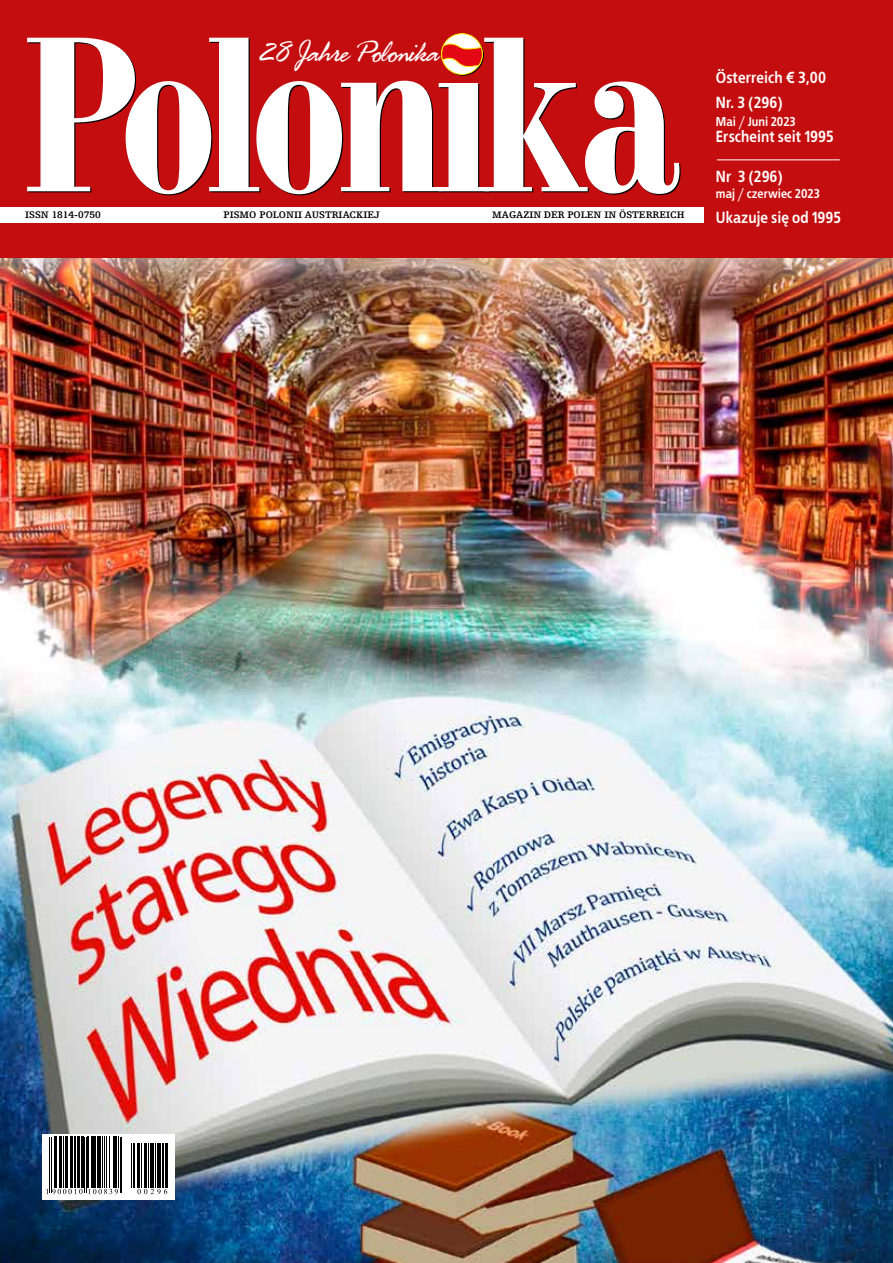
<style>
.page{position:relative;width:893px;height:1263px;background:#fff}
.page>*{position:absolute;margin:0;border:0;box-sizing:border-box;transform-origin:0 0}
.t1{font:25.65px "EFN Script OT";letter-spacing:-.02em;color:#fff}
.t2{font:700 16.05px/25.7px "EFN Bureau OT";color:#fff}
.t3{font:700 12.9px "EFN Bureau OT";color:#fff}
.t4{font:10.05px "Humst Slab 712 EU Bold";color:#000}
</style>
<div class="page">
<img style="left:0;top:317px;width:893px;height:946px">
<img style="left:0;top:257px;width:893px;height:60px">
<div style="left:0;top:0;width:893px;height:257px;background:#c40d0e"></div>
<div style="left:0;top:207px;width:703px;height:15px;background:#fff"></div>
<svg style="left:442px;top:34px;width:40px;height:40px"></svg>
<div style="left:441px;top:33px;width:42px;height:42px;border:1px solid #ffed00;border-radius:50%"></div>
<svg style="left:27px;top:38px;width:654px;height:157px"></svg>
<hr style="left:717px;top:159px;width:123px;height:1px;background:#fff">
<div style="left:43px;top:1134px;width:132px;height:65px;background:#fff"></div>
<svg style="left:46px;top:1136px;width:122px;height:59px"></svg>
<hr style="left:49px;top:1137px;width:1px;height:55px;background:#000">
<hr style="left:51px;top:1137px;width:1px;height:55px;background:#000">
<hr style="left:54px;top:1137px;width:1px;height:51px;background:#000">
<hr style="left:55px;top:1137px;width:2px;height:51px;background:#000">
<hr style="left:59px;top:1137px;width:2px;height:51px;background:#000">
<hr style="left:62px;top:1137px;width:1px;height:51px;background:#000">
<hr style="left:63px;top:1137px;width:1px;height:51px;background:#000">
<hr style="left:65px;top:1137px;width:3px;height:51px;background:#000">
<hr style="left:70px;top:1137px;width:1px;height:51px;background:#000">
<hr style="left:72px;top:1137px;width:1px;height:51px;background:#000">
<hr style="left:74px;top:1137px;width:1px;height:51px;background:#000">
<hr style="left:77px;top:1137px;width:1px;height:51px;background:#000">
<hr style="left:79px;top:1137px;width:1px;height:51px;background:#000">
<hr style="left:82px;top:1137px;width:2px;height:51px;background:#000">
<hr style="left:85px;top:1137px;width:1px;height:55px;background:#000">
<hr style="left:86px;top:1137px;width:1px;height:55px;background:#000">
<hr style="left:88px;top:1137px;width:1px;height:51px;background:#000">
<hr style="left:91px;top:1137px;width:1px;height:51px;background:#000">
<hr style="left:93px;top:1137px;width:2px;height:51px;background:#000">
<hr style="left:97px;top:1137px;width:1px;height:51px;background:#000">
<hr style="left:99px;top:1137px;width:2px;height:51px;background:#000">
<hr style="left:102px;top:1137px;width:1px;height:51px;background:#000">
<hr style="left:104px;top:1137px;width:1px;height:51px;background:#000">
<hr style="left:106px;top:1137px;width:1px;height:51px;background:#000">
<hr style="left:109px;top:1137px;width:1px;height:51px;background:#000">
<hr style="left:113px;top:1137px;width:1px;height:51px;background:#000">
<hr style="left:115px;top:1137px;width:2px;height:51px;background:#000">
<hr style="left:118px;top:1137px;width:1px;height:51px;background:#000">
<hr style="left:120px;top:1137px;width:1px;height:55px;background:#000">
<hr style="left:122px;top:1137px;width:1px;height:55px;background:#000">
<hr style="left:132px;top:1143px;width:1px;height:45px;background:#000">
<hr style="left:133px;top:1143px;width:2px;height:45px;background:#000">
<hr style="left:137px;top:1143px;width:1px;height:45px;background:#000">
<hr style="left:139px;top:1143px;width:1px;height:45px;background:#000">
<hr style="left:141px;top:1143px;width:1px;height:45px;background:#000">
<hr style="left:144px;top:1143px;width:1px;height:45px;background:#000">
<hr style="left:146px;top:1143px;width:1px;height:45px;background:#000">
<hr style="left:148px;top:1143px;width:1px;height:45px;background:#000">
<hr style="left:150px;top:1143px;width:1px;height:45px;background:#000">
<hr style="left:152px;top:1143px;width:2px;height:45px;background:#000">
<hr style="left:155px;top:1143px;width:1px;height:45px;background:#000">
<hr style="left:157px;top:1143px;width:1px;height:45px;background:#000">
<hr style="left:159px;top:1143px;width:2px;height:45px;background:#000">
<hr style="left:162px;top:1143px;width:1px;height:45px;background:#000">
<hr style="left:163px;top:1143px;width:1px;height:45px;background:#000">
<hr style="left:165px;top:1143px;width:3px;height:45px;background:#000">
<svg style="left:46px;top:1189px;width:72px;height:5px"></svg>
<svg style="left:137px;top:1189px;width:30px;height:5px"></svg>
<h1 class="t1" style="left:261px;top:34px;width:178px">28 Jahre Polonika</h1>
<p class="t4" style="left:25px;top:208px;width:77px">ISSN 1814-0750</p>
<p class="t4" style="left:224px;top:208px;width:158px">PISMO POLONII AUSTRIACKIEJ</p>
<p class="t4" style="left:492px;top:208px;width:194px">MAGAZIN DER POLEN IN ÖSTERREICH</p>
<p class="t2" style="left:716px;top:64px;width:112px">Österreich € 3,00<br>Nr. 3 (296)</p>
<p class="t3" style="left:716px;top:114px;width:81px">Mai / Juni 2023</p>
<p class="t2" style="left:716px;top:124px;width:119px">Erscheint seit 1995</p>
<p class="t2" style="left:716px;top:164px;width:68px">Nr 3 (296)</p>
<p class="t3" style="left:716px;top:185px;width:105px">maj / czerwiec 2023</p>
<p class="t2" style="left:716px;top:205px;width:127px">Ukazuje się od 1995</p>
</div>
